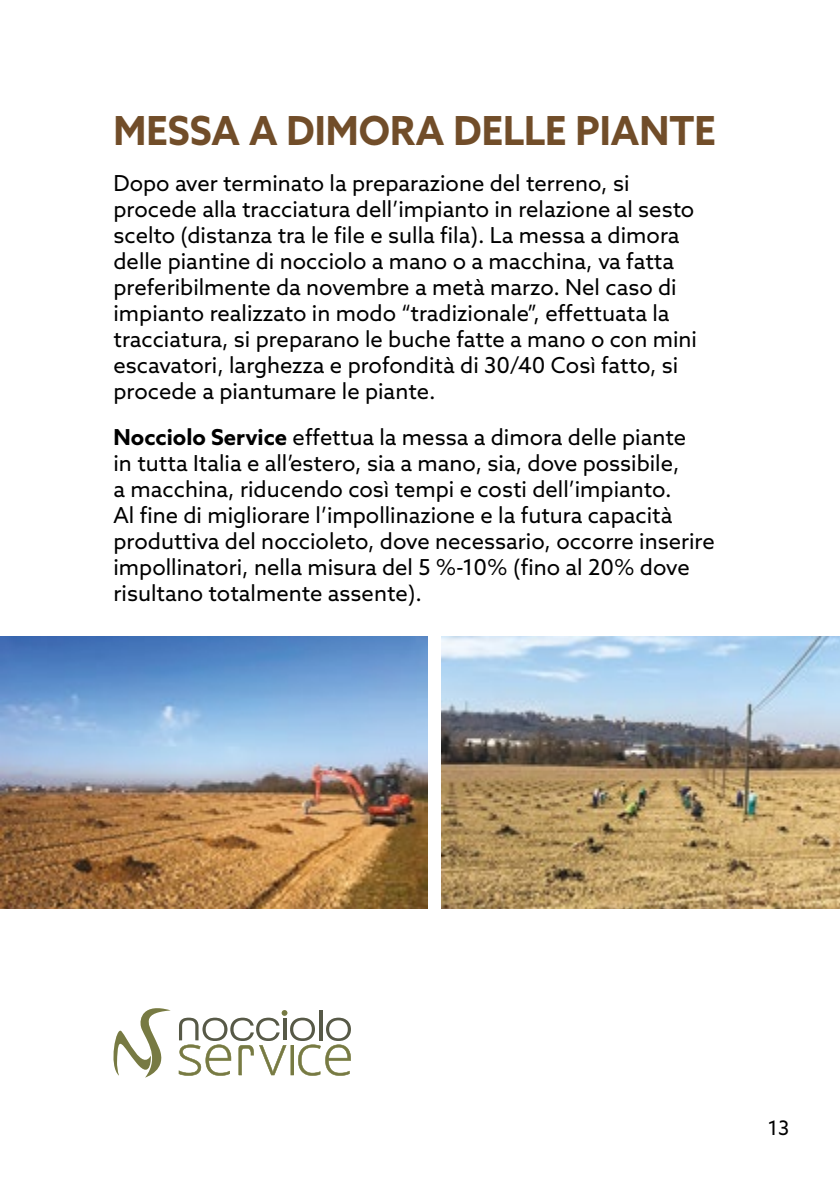
<style>
.page{position:relative;width:840px;height:1191px;background:#fff}
.page>*{position:absolute;margin:0;border:0;box-sizing:border-box;transform-origin:0 0}
.t1{font:700 40px "Azo Sans";color:#714d29;scale:.95 1}
.t2{font:22px/26px "Azo Sans";color:#000}
.t3{font:20px "Azo Sans";color:#000}
.s1{font-weight:700}
</style>
<div class="page">
<img style="left:441px;top:637px;width:398px;height:271px">
<img style="left:0;top:637px;width:427px;height:271px">
<svg style="left:113px;top:1008px;width:57px;height:70px"></svg>
<svg style="left:179px;top:1010px;width:172px;height:65px"></svg>
<h1 class="t1" style="left:113px;top:104px;width:635px">MESSA A DIMORA DELLE PIANTE</h1>
<p class="t2" style="left:113px;top:170px;width:584px">Dopo aver terminato la preparazione del terreno, si procede alla tracciatura dell’impianto in relazione al sesto scelto (distanza tra le file e sulla fila). La messa a dimora delle piantine di nocciolo a mano o a macchina, va fatta preferibilmente da novembre a metà marzo. Nel caso di impianto realizzato in modo “tradizionale”, effettuata la tracciatura, si preparano le buche fatte a mano o con mini escavatori, larghezza e profondità di 30/40 Così fatto, si procede a piantumare le piante.</p>
<p class="t2" style="left:113px;top:424px;width:602px"><span class="s1">Nocciolo Service</span> effettua la messa a dimora delle piante<br>in tutta Italia e all’estero, sia a mano, sia, dove possibile,<br>a macchina, riducendo così tempi e costi dell’impianto.<br>Al fine di migliorare l’impollinazione e la futura capacità produttiva del noccioleto, dove necessario, occorre inserire impollinatori, nella misura del 5 %-10% (fino al 20% dove risultano totalmente assente).</p>
<p class="t3" style="left:767px;top:1114px;width:23px">13</p>
</div>
